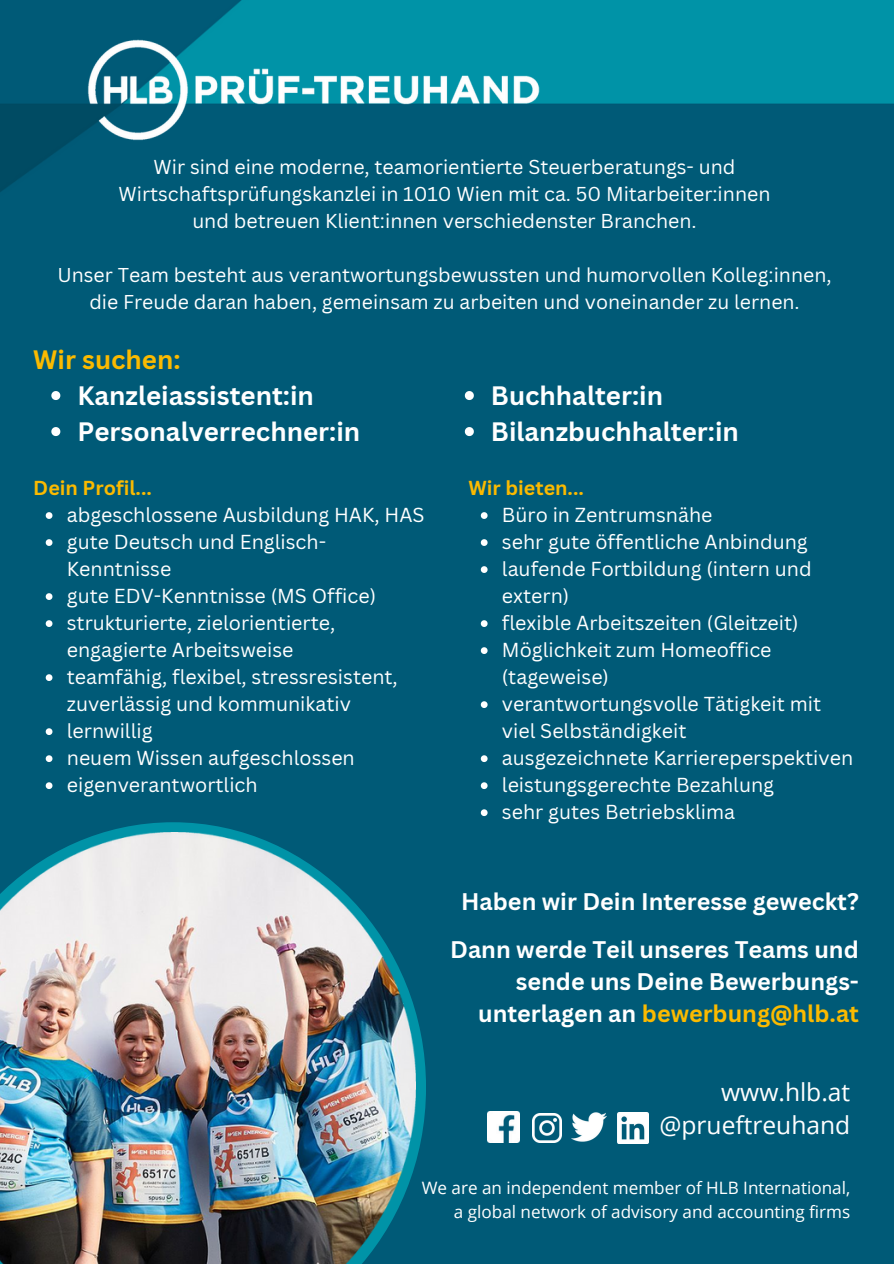
<style>
.page{position:relative;width:894px;height:1264px;background:#fff}
.page>*{position:absolute;margin:0;border:0;box-sizing:border-box;transform-origin:0 0}
.t1{font:700 25.95px "Canva Sans";color:#fff}
.t2{font:700 25.95px "Canva Sans";color:#fbba00}
.t3{font:24.6px/33.8px "Open Sans";color:#fff;text-align:right}
.t4{font:700 23.4px/47.4px "Canva Sans";color:#fff;text-align:center}
.t5{font:19.65px/27px "Canva Sans";color:#fff}
.t6{font:700 19.65px "Canva Sans";color:#fbba00}
.t7{font:19.5px/27px "Canva Sans";color:#fff;text-align:center}
.t8{font:17.1px "Open Sans";color:#fff}
.s1{color:#fbba00}
</style>
<div class="page">
<div style="left:0;top:455px;width:893px;height:808px;background:#005a77"></div>
<img style="left:0;top:0;width:893px;height:455px">
<img style="left:43px;top:14px;width:669px;height:151px">
<img style="left:532px;top:1113px;width:29px;height:29px">
<img style="left:488px;top:1111px;width:31px;height:31px">
<img style="left:571px;top:1109px;width:35px;height:35px">
<img style="left:617px;top:1112px;width:31px;height:31px">
<svg style="left:0;top:822px;width:426px;height:441px;background:#006782"></svg>
<img style="left:0;top:832px;width:415px;height:431px">
<svg style="left:480px;top:512px;width:7px;height:7px"></svg>
<svg style="left:480px;top:539px;width:7px;height:7px"></svg>
<svg style="left:480px;top:566px;width:7px;height:7px"></svg>
<svg style="left:480px;top:620px;width:7px;height:7px"></svg>
<svg style="left:480px;top:647px;width:7px;height:7px"></svg>
<svg style="left:480px;top:701px;width:7px;height:7px"></svg>
<svg style="left:480px;top:755px;width:7px;height:7px"></svg>
<svg style="left:480px;top:782px;width:7px;height:7px"></svg>
<svg style="left:480px;top:809px;width:7px;height:7px"></svg>
<svg style="left:46px;top:512px;width:6px;height:7px"></svg>
<svg style="left:46px;top:539px;width:6px;height:7px"></svg>
<svg style="left:46px;top:593px;width:6px;height:7px"></svg>
<svg style="left:46px;top:620px;width:6px;height:7px"></svg>
<svg style="left:46px;top:674px;width:6px;height:7px"></svg>
<svg style="left:46px;top:728px;width:6px;height:7px"></svg>
<svg style="left:46px;top:755px;width:6px;height:7px"></svg>
<svg style="left:46px;top:782px;width:6px;height:7px"></svg>
<svg style="left:51px;top:391px;width:9px;height:9px"></svg>
<svg style="left:51px;top:427px;width:9px;height:9px"></svg>
<svg style="left:464px;top:391px;width:9px;height:9px"></svg>
<svg style="left:464px;top:427px;width:9px;height:9px"></svg>
<p class="t7" style="left:118px;top:153px;width:653px">Wir sind eine moderne, teamorientierte Steuerberatungs- und<br>Wirtschaftsprüfungskanzlei in 1010 Wien mit ca. 50 Mitarbeiter:innen und betreuen Klient:innen verschiedenster Branchen.</p>
<p class="t7" style="left:57px;top:261px;width:775px">Unser Team besteht aus verantwortungsbewussten und humorvollen Kolleg:innen, die Freude daran haben, gemeinsam zu arbeiten und voneinander zu lernen.</p>
<p class="t2" style="left:33px;top:341px;width:149px">Wir suchen:</p>
<p class="t1" style="left:77px;top:377px;width:238px">Kanzleiassistent:in</p>
<p class="t1" style="left:77px;top:413px;width:284px">Personalverrechner:in</p>
<p class="t6" style="left:33px;top:474px;width:120px">Dein Profil...</p>
<p class="t5" style="left:67px;top:501px;width:359px">abgeschlossene Ausbildung HAK, HAS</p>
<p class="t5" style="left:67px;top:528px;width:261px">gute Deutsch und Englisch-<br>Kenntnisse</p>
<p class="t5" style="left:67px;top:582px;width:311px">gute EDV-Kenntnisse (MS Office)</p>
<p class="t5" style="left:67px;top:609px;width:270px">strukturierte, zielorientierte, engagierte Arbeitsweise</p>
<p class="t5" style="left:67px;top:663px;width:332px">teamfähig, flexibel, stressresistent, zuverlässig und kommunikativ</p>
<p class="t5" style="left:67px;top:717px;width:87px">lernwillig</p>
<h1 class="t5" style="left:67px;top:744px;width:289px">neuem Wissen aufgeschlossen</h1>
<h1 class="t5" style="left:67px;top:771px;width:192px">eigenverantwortlich</h1>
<p class="t1" style="left:491px;top:377px;width:173px">Buchhalter:in</p>
<p class="t1" style="left:491px;top:413px;width:249px">Bilanzbuchhalter:in</p>
<p class="t6" style="left:468px;top:474px;width:117px">Wir bieten...</p>
<p class="t5" style="left:502px;top:501px;width:212px">Büro in Zentrumsnähe</p>
<p class="t5" style="left:502px;top:528px;width:307px">sehr gute öffentliche Anbindung</p>
<p class="t5" style="left:502px;top:555px;width:311px">laufende Fortbildung (intern und extern)</p>
<p class="t5" style="left:502px;top:609px;width:298px">flexible Arbeitszeiten (Gleitzeit)</p>
<p class="t5" style="left:502px;top:636px;width:271px">Möglichkeit zum Homeoffice (tageweise)</p>
<h3 class="t5" style="left:502px;top:690px;width:320px">verantwortungsvolle Tätigkeit mit viel Selbständigkeit</h3>
<p class="t5" style="left:502px;top:744px;width:352px">ausgezeichnete Karriereperspektiven</p>
<p class="t5" style="left:502px;top:771px;width:274px">leistungsgerechte Bezahlung</p>
<p class="t5" style="left:502px;top:798px;width:235px">sehr gutes Betriebsklima</p>
<p class="t4" style="left:450px;top:877px;width:410px">Haben wir Dein Interesse geweckt?<br>Dann werde Teil unseres Teams und</p>
<p class="t4" style="left:478px;top:964px;width:382px;line-height:32.2px;text-align:right">sende uns Deine Bewerbungs&shy;unterlagen an <span class="s1">bewerbung@hlb.at</span></p>
<p class="t3" style="left:659px;top:1074px;width:192px">www.hlb.at @prueftreuhand</p>
<p class="t8" style="left:421px;top:1175px;width:430px">We are an independent member of HLB International,</p>
<p class="t8" style="left:454px;top:1199px;width:397px">a global network of advisory and accounting firms</p>
</div>
